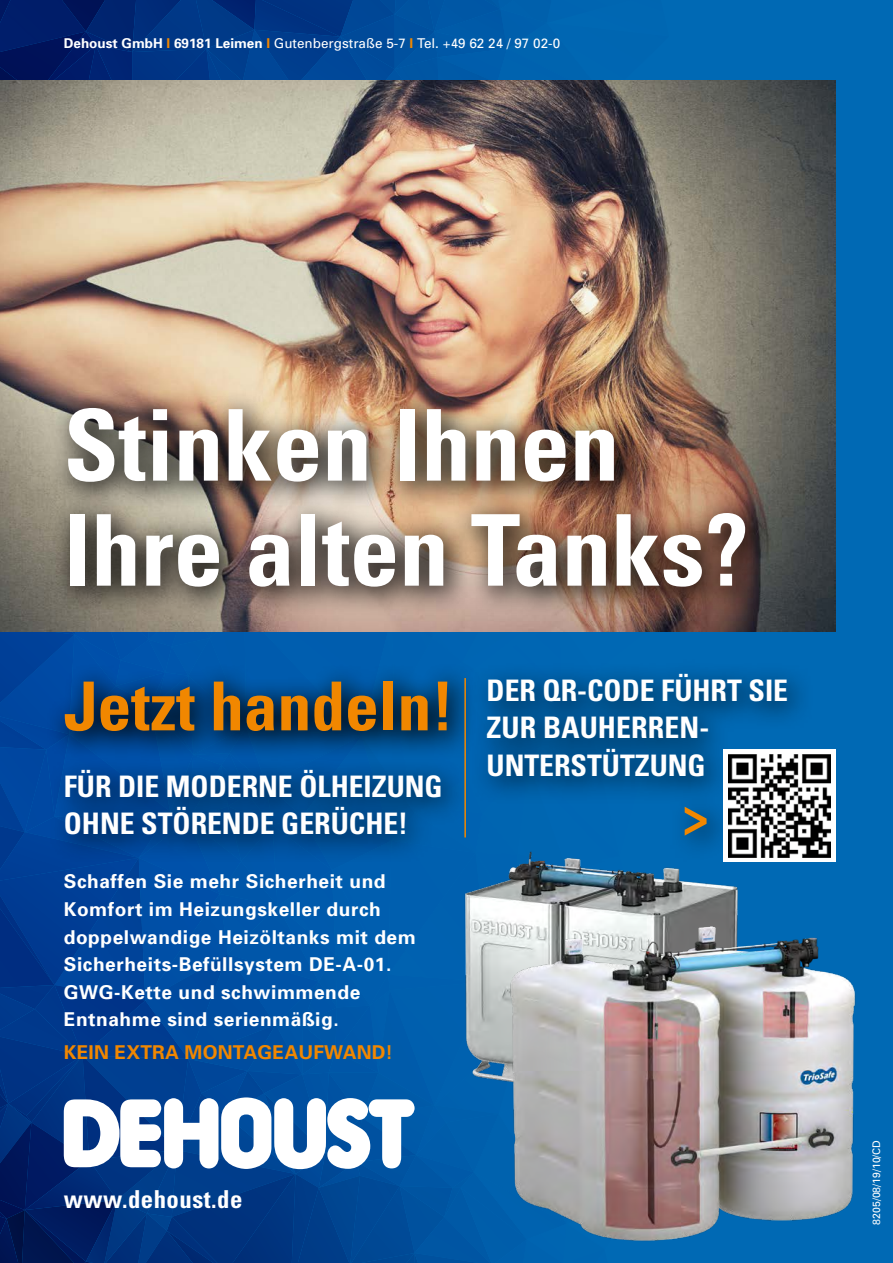
<style>
.page{position:relative;width:893px;height:1263px;background:#0069b4}
.page>*{position:absolute;margin:0;border:0;box-sizing:border-box;transform-origin:0 0}
.t1{font:700 condensed 99px/105px "Univers";color:#fff}
.t2{font:700 condensed 67.5px "Univers";color:#f18700}
.t3{font:700 condensed 52.5px "Univers";color:#f18700}
.t4{font:700 condensed 29.7px/37.3px "Univers";color:#fff}
.t5{font:700 condensed 24.75px "Univers";letter-spacing:.02em;color:#fff}
.t6{font:700 19.05px/27.6px "Univers";letter-spacing:.03em;color:#fff}
.t7{font:700 19.05px "Univers";letter-spacing:.01em;color:#f18700}
.t8{font:13.5px "Univers";color:#fff}
.t9{font:10.5px "Univers";color:#fff}
.s1{font-weight:700}
.s2{font-weight:700;color:#f18700}
</style>
<div class="page">
<img style="left:815px;top:81px;width:21px;height:550px">
<div style="left:723px;top:749px;width:113px;height:113px;background:#fff"></div>
<img style="left:815px;top:754px;width:15px;height:103px">
<img style="left:0;top:0;width:815px;height:1263px">
<hr style="left:464px;top:678px;width:2px;height:159px;background:#f18700">
<img style="left:464px;top:848px;width:273px;height:257px">
<img style="left:497px;top:886px;width:359px;height:363px">
<p class="t8" style="left:64px;top:34px;width:498px"><span class="s1">Dehoust GmbH</span> <span class="s2">I</span> <span class="s1">69181 Leimen</span> <span class="s2">I</span> Gutenbergstraße 5-7 <span class="s2">I</span> Tel. +49 62 24 / 97 02-0</p>
<h1 class="t1" style="left:64px;top:391px;width:686px">Stinken Ihnen<br>Ihre alten Tanks?</h1>
<h2 class="t2" style="left:64px;top:665px;width:392px">Jetzt handeln!</h2>
<h3 class="t4" style="left:64px;top:767px;width:380px">FÜR DIE MODERNE ÖLHEIZUNG<br>OHNE STÖRENDE GERÜCHE!</h3>
<p class="t6" style="left:64px;top:867px;width:354px">Schaffen Sie mehr Sicherheit und<br>Komfort im Heizungskeller durch doppelwandige Heizöltanks mit dem<br>Sicherheits-Befüllsystem DE-A-01.<br>GWG-Kette und schwimmende<br>Entnahme sind serienmäßig.</p>
<p class="t7" style="left:64px;top:1040px;width:331px">KEIN EXTRA MONTAGEAUFWAND!</p>
<h3 class="t4" style="left:486px;top:671px;width:303px">DER QR-CODE FÜHRT SIE<br>ZUR BAUHERREN-<br>UNTERSTÜTZUNG</h3>
<h3 class="t3" style="left:682px;top:783px;width:28px">&gt;</h3>
<p class="t5" style="left:64px;top:1184px;width:180px">www.dehoust.de</p>
<p class="t9" style="left:870px;top:1225px;width:86px;rotate:-90deg">8205/08/19/10/CD</p>
</div>
